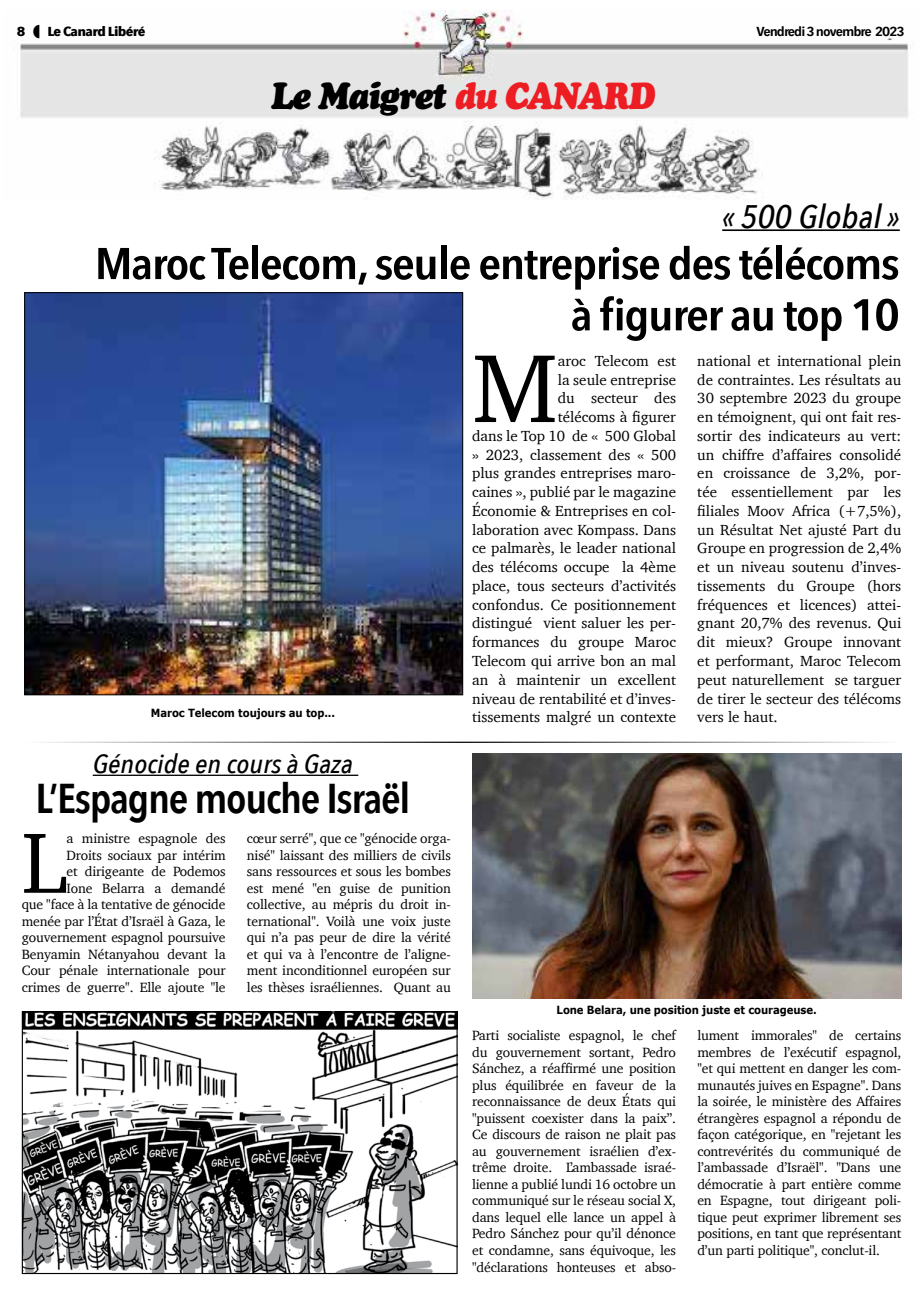
<style>
.page{position:relative;width:922px;height:1312px;background:#fff}
.page>*{position:absolute;margin:0;border:0;box-sizing:border-box;transform-origin:0 0}
.t1{font:98.88px "Charter";color:#000}
.t2{font:87.5px "Charter";color:#000}
.t3{font:600 44px/51.2px "Avenir Next Condensed";letter-spacing:-.03em;color:#000;text-align:right;scale:1.16 1}
.t4{font:600 41.5px "Avenir Next Condensed";letter-spacing:-.03em;color:#000;scale:1.05 1}
.t5{font:italic 37.5px "Cooper Black Std";letter-spacing:-.04em;color:#000;scale:.9 1}
.t6{font:italic 500 32.5px "Avenir Next Condensed";color:#000;scale:1.1 1}
.t7{font:italic 500 26.25px "Avenir Next Condensed";color:#000;scale:1.1 1}
.t8{font:15px/18.8px "Charter";color:#000;text-align:right}
.t9{font:13.75px/16.5px "Charter";letter-spacing:-.01em;color:#000;text-align:justify}
.t10{font:600 13px "Avenir Next Condensed";letter-spacing:-.06em;color:#000;scale:1.25 1}
.t11{font:700 13px "Avenir Next Condensed";letter-spacing:-.04em;color:#000;scale:1.25 1}
.t12{font:700 11.25px "Verdana";letter-spacing:-.01em;color:#000;scale:.9 1}
.s1{color:#ed1d24}
</style>
<div class="page">
<img style="left:20px;top:10px;width:889px;height:189px">
<hr style="left:722px;top:229px;width:177px;height:2px;background:#000">
<img style="left:27px;top:294px;width:434px;height:398px">
<img style="left:24px;top:1013px;width:431px;height:258px">
<div style="left:22px;top:1011px;width:435px;height:262px;border:1px solid #000"></div>
<hr style="left:93px;top:774px;width:265px;height:1px;background:#000">
<hr style="left:25px;top:741px;width:876px;height:1px;background:#000">
<img style="left:472px;top:753px;width:429px;height:244px">
<svg style="left:33px;top:25px;width:6px;height:13px"></svg>
<p class="t11" style="left:17px;top:24px;width:8px">8</p>
<p class="t11" style="left:47px;top:24px;width:80px">Le Canard Libéré</p>
<p class="t10" style="left:756px;top:20px;width:120px">Vendredi 3 novembre 2023</p>
<h3 class="t5" style="left:271px;top:72px;width:428px">Le Maigret <span class="s1">du CANARD</span></h3>
<h3 class="t6" style="left:722px;top:197px;width:163px">« 500 Global »</h3>
<h3 class="t3" style="left:95px;top:237px;width:695px">Maroc Telecom, seule entreprise des télécoms à figurer au top 10</h3>
<p class="t12" style="left:151px;top:705px;width:206px">Maroc Telecom toujours au top...</p>
<h3 class="t7" style="left:93px;top:748px;width:238px">Génocide en cours à Gaza</h3>
<h3 class="t4" style="left:35px;top:762px;width:358px">L’Espagne mouche Israël</h3>
<p class="t9" style="left:22px;top:829px;width:205px;text-align:right">a ministre espagnole des<br>Droits sociaux par intérim<br>et dirigeante de Podemos<br>Ione Belarra a demandé<br>que "face à la tentative de génocide menée par l’État d’Israël à Gaza, le gouvernement espagnol poursuive<br>Benyamin Nétanyahou devant la<br>Cour pénale internationale pour crimes de guerre". Elle ajoute "le</p>
<p class="t9" style="left:247px;top:829px;width:205px">cœur serré", que ce "génocide orga&shy;nisé" laissant des milliers de civils sans ressources et sous les bombes est mené "en guise de punition collective, au mépris du droit in&shy;ternational". Voilà une voix juste qui n’a pas peur de dire la vérité et qui va à l’encontre de l’aligne&shy;ment inconditionnel européen sur les thèses israéliennes. Quant au</p>
<h2 class="t2" style="left:22px;top:787px;width:47px">L</h2>
<p class="t8" style="left:472px;top:351px;width:205px">aroc Telecom est<br>la seule entreprise<br>du secteur des<br>télécoms à figurer<br>dans le Top 10 de « 500 Global » 2023, classement des « 500 plus grandes entreprises maro&shy;caines », publié par le magazine<br>Économie &amp; Entreprises en col&shy;laboration avec Kompass. Dans ce palmarès, le leader national des télécoms occupe la 4ème place, tous secteurs d’activités confondus. Ce positionnement distingué vient saluer les per&shy;formances du groupe Maroc<br>Telecom qui arrive bon an mal an à maintenir un excellent niveau de rentabilité et d’inves&shy;tissements malgré un contexte</p>
<p class="t8" style="left:697px;top:351px;width:205px;text-align:justify">national et international plein de contraintes. Les résultats au 30 septembre 2023 du groupe en témoignent, qui ont fait res&shy;sortir des indicateurs au vert: un chiffre d’affaires consolidé en croissance de 3,2%, por&shy;tée essentiellement par les filiales Moov Africa (+7,5%), un Résultat Net ajusté Part du Groupe en progression de 2,4% et un niveau soutenu d’inves&shy;tissements du Groupe (hors fréquences et licences) attei&shy;gnant 20,7% des revenus. Qui dit mieux? Groupe innovant et performant, Maroc Telecom peut naturellement se targuer de tirer le secteur des télécoms vers le haut.</p>
<h1 class="t1" style="left:472px;top:303px;width:87px">M</h1>
<p class="t12" style="left:556px;top:1002px;width:290px">Lone Belara, une position juste et courageuse.</p>
<p class="t9" style="left:472px;top:1026px;width:205px">Parti socialiste espagnol, le chef du gouvernement sortant, Pedro Sánchez, a réaffirmé une position plus équilibrée en faveur de la reconnaissance de deux États qui "puissent coexister dans la paix”.<br>Ce discours de raison ne plait pas au gouvernement israélien d’ex&shy;trême droite. L’ambassade israé&shy;lienne a publié lundi 16 octobre un communiqué sur le réseau social X, dans lequel elle lance un appel à Pedro Sánchez pour qu’il dénonce et condamne, sans équivoque, les "déclarations honteuses et abso-</p>
<p class="t9" style="left:697px;top:1026px;width:205px">lument immorales" de certains membres de l’exécutif espagnol, "et qui mettent en danger les com&shy;munautés juives en Espagne". Dans la soirée, le ministère des Affaires étrangères espagnol a répondu de façon catégorique, en "rejetant les contrevérités du communiqué de l’ambassade d’Israël". "Dans une démocratie à part entière comme en Espagne, tout dirigeant poli&shy;tique peut exprimer librement ses positions, en tant que représentant d’un parti politique", conclut-il.</p>
</div>
